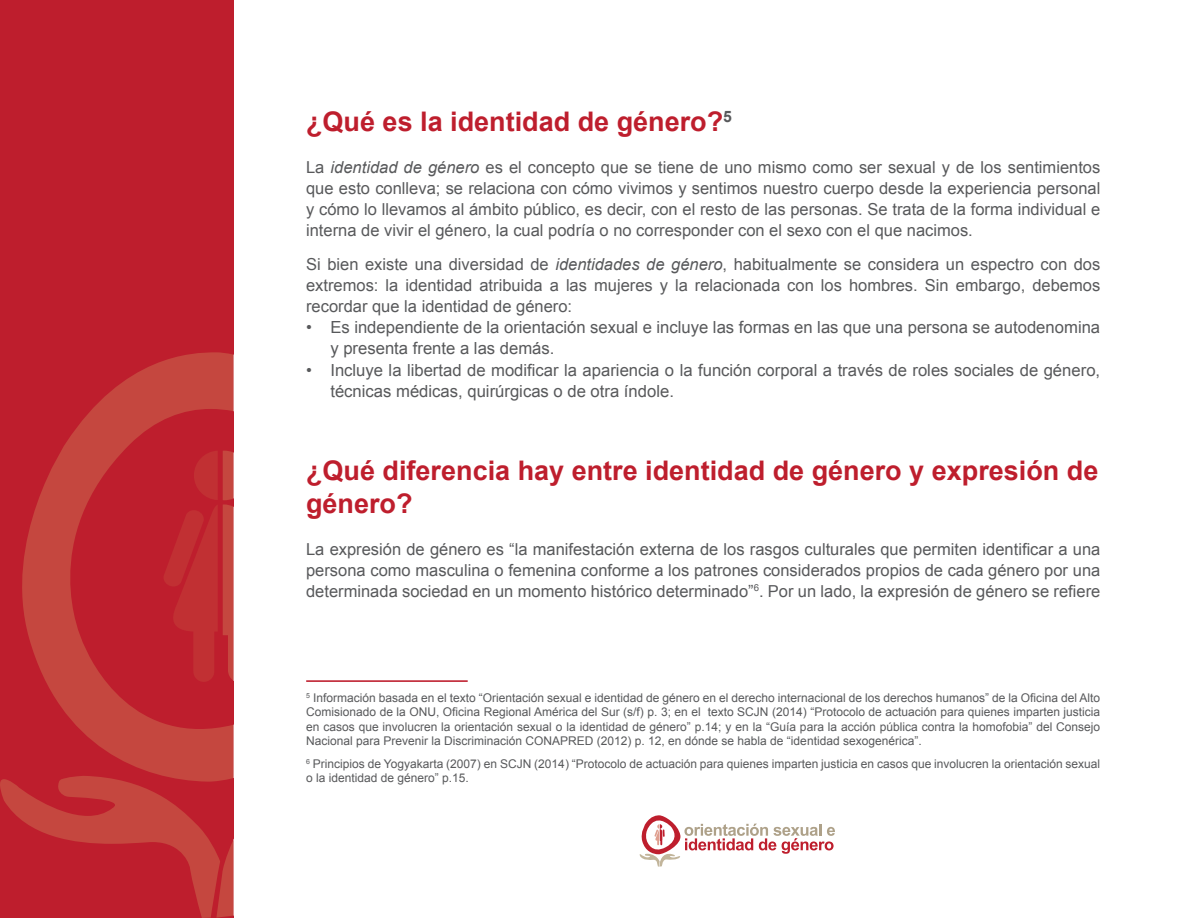
<style>
.page{position:relative;width:1188px;height:918px;background:#fff}
.page>*{position:absolute;margin:0;border:0;box-sizing:border-box;transform-origin:0 0}
.t1{font:700 27px/32.4px "Arial";color:#be1e2d}
.t2{font:16.65px/21.1px "Arial";color:#58595b}
.t3{font:16.5px/21px "Arial";color:#58595b;text-align:justify}
.t4{font:12px/14.4px "Arial";color:#58595b;text-align:justify}
.s1{font-style:italic}
</style>
<div class="page">
<svg style="left:639px;top:815px;width:196px;height:52px"></svg>
<div style="left:0;top:0;width:233px;height:918px;background:#be1e2d"></div>
<svg style="left:0;top:778px;width:234px;height:140px"></svg>
<svg style="left:1px;top:352px;width:232px;height:430px"></svg>
<svg style="left:164px;top:451px;width:70px;height:231px"></svg>
<hr style="left:306px;top:680px;width:162px;height:2px;background:#be1e2d">
<h1 class="t1" style="left:306px;top:106px;width:427px">¿Qué es la identidad de género?<sup>5</sup></h1>
<p class="t3" style="left:306px;top:157px;width:796px">La <span class="s1">identidad de género</span> es el concepto que se tiene de uno mismo como ser sexual y de los sentimientos que esto conlleva; se relaciona con cómo vivimos y sentimos nuestro cuerpo desde la experiencia personal y cómo lo llevamos al ámbito público, es decir, con el resto de las personas. Se trata de la forma individual e interna de vivir el género, la cual podría o no corresponder con el sexo con el que nacimos.</p>
<p class="t3" style="left:306px;top:254px;width:796px">Si bien existe una diversidad de <span class="s1">identidades de género</span>, habitualmente se considera un espectro con dos extremos: la identidad atribuida a las mujeres y la relacionada con los hombres. Sin embargo, debemos recordar que la identidad de género:</p>
<p class="t2" style="left:330px;top:317px;width:771px;text-indent:-24px">• Es independiente de la orientación sexual e incluye las formas en las que una persona se autodenomina y presenta frente a las demás.</p>
<p class="t2" style="left:330px;top:359px;width:771px;text-indent:-24px">• Incluye la libertad de modificar la apariencia o la función corporal a través de roles sociales de género, técnicas médicas, quirúrgicas o de otra índole.</p>
<h1 class="t1" style="left:306px;top:455px;width:794px">¿Qué diferencia hay entre identidad de género y expresión de género?</h1>
<p class="t3" style="left:306px;top:539px;width:796px">La expresión de género es “la manifestación externa de los rasgos culturales que permiten identificar a una persona como masculina o femenina conforme a los patrones considerados propios de cada género por una determinada sociedad en un momento histórico determinado”<sup>6</sup>. Por un lado, la expresión de género se refiere</p>
<p class="t4" style="left:306px;top:691px;width:796px"><sup>5</sup> Información basada en el texto “Orientación sexual e identidad de género en el derecho internacional de los derechos humanos” de la Oficina del Alto Comisionado de la ONU, Oficina Regional América del Sur (s/f) p. 3; en el texto SCJN (2014) “Protocolo de actuación para quienes imparten justicia en casos que involucren la orientación sexual o la identidad de género” p.14; y en la “Guía para la acción pública contra la homofobia” del Consejo Nacional para Prevenir la Discriminación CONAPRED (2012) p. 12, en dónde se habla de “identidad sexogenérica”.</p>
<p class="t4" style="left:306px;top:757px;width:796px"><sup>6</sup> Principios de Yogyakarta (2007) en SCJN (2014) “Protocolo de actuación para quienes imparten justicia en casos que involucren la orientación sexual o la identidad de género” p.15.</p>
</div>
